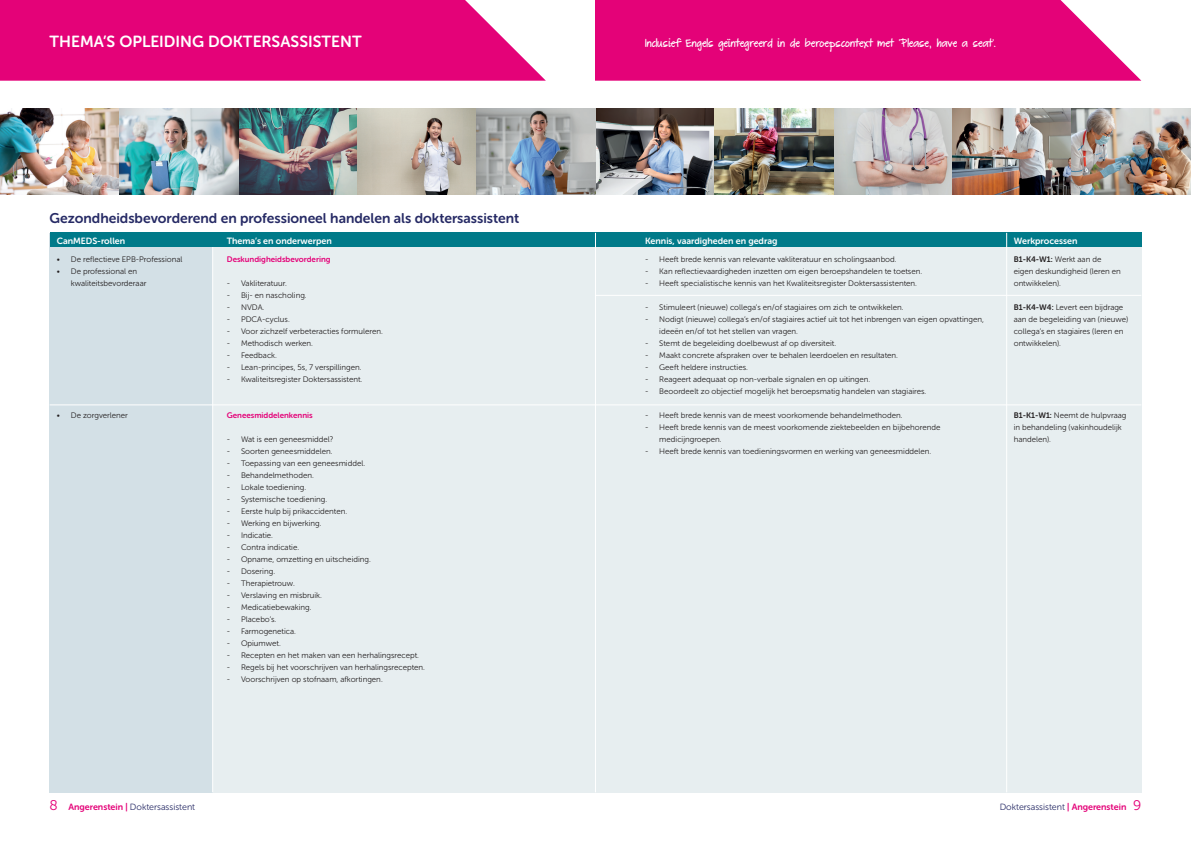
<style>
.page{position:relative;width:1191px;height:842px;background:#fff}
.page>*{position:absolute;margin:0;border:0;box-sizing:border-box;transform-origin:0 0}
.t1{font:16px "Museo Sans Rounded 700";color:#fff}
.t2{font:14px "Museo Sans Rounded 700";color:#262a65}
.t3{font:700 10px "The Great Escape";color:#fff}
.t4{font:9px "Museo Sans Rounded 700";color:#fff}
.t5{font:9px "Museo Sans Rounded 300";color:#262a65}
.t6{font:8px/12px "Museo Sans Rounded 300";color:#231f20}
.t7{font:8px "Museo Sans Rounded 700";color:#e40278}
.s1{font-family:"Museo Sans Rounded 700"}
.s2{font-size:14px;color:#e40278}
.s3{font-family:"Museo Sans Rounded 700";color:#e40278}
</style>
<div class="page">
<svg style="left:0;top:0;width:546px;height:81px;background:#e61582"></svg>
<img style="left:0;top:109px;width:1191px;height:85px">
<svg style="left:595px;top:0;width:546px;height:81px;background:#e61582"></svg>
<div style="left:50px;top:247px;width:1091px;height:545px;background:#e7eef0"></div>
<div style="left:50px;top:233px;width:163px;height:559px;background:#d3e0e6"></div>
<hr style="left:212px;top:233px;width:1px;height:559px;background:#fff">
<div style="left:50px;top:233px;width:1091px;height:14px;background:#007a89"></div>
<hr style="left:50px;top:404px;width:1091px;height:1px;background:#fff">
<hr style="left:595px;top:233px;width:1px;height:559px;background:#fff">
<hr style="left:1006px;top:233px;width:1px;height:559px;background:#fff">
<hr style="left:595px;top:295px;width:546px;height:1px;background:#fff">
<h1 class="t1" style="left:50px;top:33px;width:314px">THEMA’S OPLEIDING DOKTERSASSISTENT</h1>
<p class="t3" style="left:645px;top:38px;width:352px">Inclusief Engels geïntegreerd in de beroepscontext met ‘Please, have a seat’.</p>
<h2 class="t2" style="left:50px;top:210px;width:471px">Gezondheidsbevorderend en professioneel handelen als doktersassistent</h2>
<p class="t4" style="left:57px;top:236px;width:70px">CanMEDS-rollen</p>
<p class="t6" style="left:57px;top:253px;width:127px">• De reflectieve EPB-Professional</p>
<p class="t6" style="left:71px;top:265px;width:77px;text-indent:-14px">• De professional en kwaliteitsbevorderaar</p>
<p class="t6" style="left:57px;top:409px;width:73px">• De zorgverlener</p>
<p class="t4" style="left:227px;top:236px;width:106px">Thema’s en onderwerpen</p>
<p class="t7" style="left:227px;top:255px;width:105px">Deskundigheidsbevordering</p>
<p class="t6" style="left:227px;top:277px;width:62px">- Vakliteratuur.</p>
<p class="t6" style="left:227px;top:289px;width:81px">- Bij- en nascholing.</p>
<p class="t6" style="left:227px;top:301px;width:39px">- NVDA.</p>
<p class="t6" style="left:227px;top:313px;width:64px">- PDCA-cyclus.</p>
<p class="t6" style="left:227px;top:325px;width:157px">- Voor zichzelf verbeteracties formuleren.</p>
<p class="t6" style="left:227px;top:337px;width:88px">- Methodisch werken.</p>
<p class="t6" style="left:227px;top:349px;width:52px">- Feedback.</p>
<p class="t6" style="left:227px;top:361px;width:136px">- Lean-principes, 5s, 7 verspillingen.</p>
<p class="t6" style="left:227px;top:373px;width:137px">- Kwaliteitsregister Doktersassistent.</p>
<p class="t7" style="left:227px;top:411px;width:87px">Geneesmiddelenkennis</p>
<p class="t6" style="left:227px;top:433px;width:108px">- Wat is een geneesmiddel?</p>
<p class="t6" style="left:227px;top:445px;width:107px">- Soorten geneesmiddelen.</p>
<p class="t6" style="left:227px;top:457px;width:140px">- Toepassing van een geneesmiddel.</p>
<p class="t6" style="left:227px;top:469px;width:88px">- Behandelmethoden.</p>
<p class="t6" style="left:227px;top:481px;width:81px">- Lokale toediening.</p>
<p class="t6" style="left:227px;top:493px;width:102px">- Systemische toediening.</p>
<p class="t6" style="left:227px;top:505px;width:122px">- Eerste hulp bij prikaccidenten.</p>
<p class="t6" style="left:227px;top:517px;width:96px">- Werking en bijwerking.</p>
<p class="t6" style="left:227px;top:529px;width:48px">- Indicatie.</p>
<p class="t6" style="left:227px;top:541px;width:74px">- Contra indicatie.</p>
<p class="t6" style="left:227px;top:553px;width:145px">- Opname, omzetting en uitscheiding.</p>
<p class="t6" style="left:227px;top:565px;width:50px">- Dosering.</p>
<p class="t6" style="left:227px;top:577px;width:69px">- Therapietrouw.</p>
<p class="t6" style="left:227px;top:589px;width:97px">- Verslaving en misbruik.</p>
<p class="t6" style="left:227px;top:601px;width:86px">- Medicatiebewaking.</p>
<p class="t6" style="left:227px;top:613px;width:51px">- Placebo’s.</p>
<p class="t6" style="left:227px;top:625px;width:71px">- Farmogenetica.</p>
<p class="t6" style="left:227px;top:637px;width:55px">- Opiumwet.</p>
<p class="t6" style="left:227px;top:649px;width:194px">- Recepten en het maken van een herhalingsrecept.</p>
<p class="t6" style="left:227px;top:661px;width:200px">- Regels bij het voorschrijven van herhalingsrecepten.</p>
<p class="t6" style="left:227px;top:673px;width:157px">- Voorschrijven op stofnaam, afkortingen.</p>
<p class="t4" style="left:645px;top:236px;width:134px">Kennis, vaardigheden en gedrag</p>
<p class="t6" style="left:645px;top:253px;width:253px">- Heeft brede kennis van relevante vakliteratuur en scholingsaanbod.</p>
<p class="t6" style="left:645px;top:265px;width:278px">- Kan reflectievaardigheden inzetten om eigen beroepshandelen te toetsen.</p>
<p class="t6" style="left:645px;top:277px;width:273px">- Heeft specialistische kennis van het Kwaliteitsregister Doktersassistenten.</p>
<p class="t6" style="left:645px;top:301px;width:260px">- Stimuleert (nieuwe) collega’s en/of stagiaires om zich te ontwikkelen.</p>
<p class="t6" style="left:659px;top:313px;width:326px;text-indent:-14px">- Nodigt (nieuwe) collega’s en/of stagiaires actief uit tot het inbrengen van eigen opvattingen, ideeën en/of tot het stellen van vragen.</p>
<p class="t6" style="left:645px;top:337px;width:193px">- Stemt de begeleiding doelbewust af op diversiteit.</p>
<p class="t6" style="left:645px;top:349px;width:254px">- Maakt concrete afspraken over te behalen leerdoelen en resultaten.</p>
<p class="t6" style="left:645px;top:361px;width:104px">- Geeft heldere instructies.</p>
<p class="t6" style="left:645px;top:373px;width:226px">- Reageert adequaat op non-verbale signalen en op uitingen.</p>
<p class="t6" style="left:645px;top:385px;width:283px">- Beoordeelt zo objectief mogelijk het beroepsmatig handelen van stagiaires.</p>
<p class="t6" style="left:645px;top:409px;width:259px">- Heeft brede kennis van de meest voorkomende behandelmethoden.</p>
<p class="t6" style="left:659px;top:421px;width:283px;text-indent:-14px">- Heeft brede kennis van de meest voorkomende ziektebeelden en bijbehorende medicijngroepen.</p>
<p class="t6" style="left:645px;top:445px;width:288px">- Heeft brede kennis van toedieningsvormen en werking van geneesmiddelen.</p>
<p class="t4" style="left:1013px;top:236px;width:65px">Werkprocessen</p>
<p class="t6" style="left:1013px;top:253px;width:108px"><span class="s1">B1-K4-W1:</span> Werkt aan de eigen deskundigheid (leren en ontwikkelen).</p>
<p class="t6" style="left:1013px;top:301px;width:116px"><span class="s1">B1-K4-W4:</span> Levert een bijdrage aan de begeleiding van (nieuwe) collega’s en stagiaires (leren en ontwikkelen).</p>
<p class="t6" style="left:1013px;top:409px;width:114px"><span class="s1">B1-K1-W1:</span> Neemt de hulpvraag in behandeling (vakinhoudelijk handelen).</p>
<p class="t5" style="left:50px;top:802px;width:147px"><span class="s2">8</span> <span class="s3">Angerenstein |</span> Doktersassistent</p>
<p class="t5" style="left:999px;top:802px;width:143px">Doktersassistent <span class="s3">| Angerenstein</span> <span class="s2">9</span></p>
</div>
